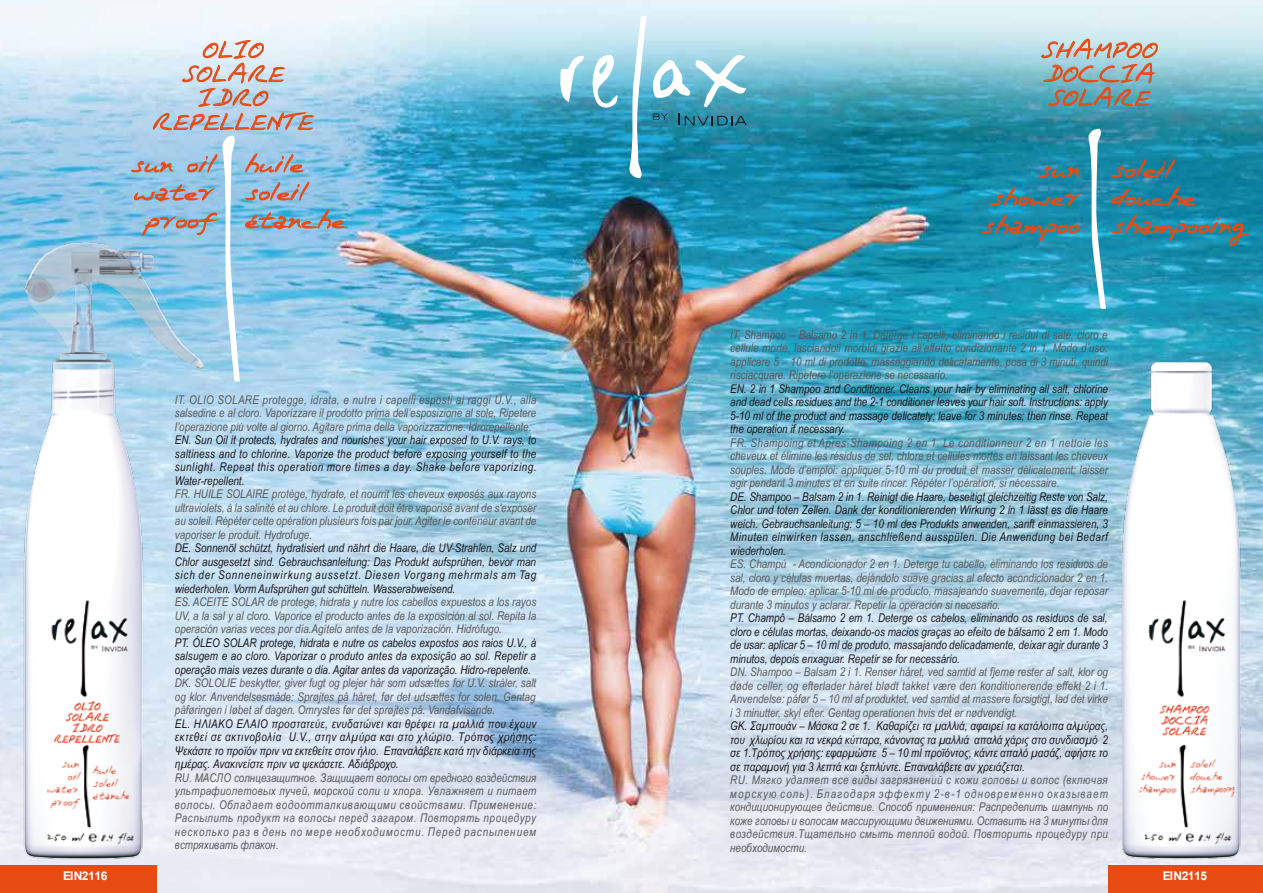
<style>
.page{position:relative;width:1263px;height:893px;background:#fff}
.page>*{position:absolute;margin:0;border:0;box-sizing:border-box;transform-origin:0 0}
.t1{font:28.05px/28px "Kenneths Hand";color:#e74b14}
.t2{font:25.95px/24px "Kenneths Hand";color:#e74b14;text-align:justify}
.t3{font:italic 12px/13.5px "Arial Narrow";color:#58585a;text-align:justify}
.t4{font:italic 12px/13.5px "Arial Narrow";color:#1a171c;text-align:justify}
.t5{font:700 12px "Arial";letter-spacing:-.03em;color:#fff}
</style>
<div class="page">
<img style="left:0;top:0;width:1263px;height:893px">
<img style="left:1118px;top:351px;width:126px;height:514px">
<img style="left:17px;top:233px;width:196px;height:632px">
<div style="left:1108px;top:865px;width:155px;height:28px;background:#e74b14"></div>
<div style="left:0;top:865px;width:157px;height:28px;background:#e74b14"></div>
<svg style="left:560px;top:55px;width:24px;height:47px"></svg>
<svg style="left:592px;top:55px;width:26px;height:54px"></svg>
<svg style="left:629px;top:16px;width:118px;height:162px;background:#72b7cc"></svg>
<svg style="left:1041px;top:38px;width:120px;height:70px;background:#99adae"></svg>
<svg style="left:1088px;top:129px;width:175px;height:180px;background:#298faa"></svg>
<svg style="left:1038px;top:161px;width:43px;height:17px"></svg>
<svg style="left:981px;top:186px;width:101px;height:56px;background:#34879b"></svg>
<svg style="left:131px;top:40px;width:217px;height:342px;background:#a5c9e0"></svg>
<h2 class="t2" style="left:151px;top:40px;width:163px;text-align:center">OLIO<br>SOLARE<br>IDRO<br>REPELLENTE</h2>
<h1 class="t1" style="left:244px;top:152px;width:102px">huile soleil étanche</h1>
<h1 class="t1" style="left:130px;top:152px;width:84px;text-align:center">sun oil water proof</h1>
<p class="t3" style="left:175px;top:392px;width:363px">IT. OLIO SOLARE protegge, idrata, e nutre i capelli esposti ai raggi U.V., alla salsedine e al cloro. Vaporizzare il prodotto prima dell’esposizione al sole. Ripetere l’operazione più volte al giorno. Agitare prima della vaporizzazione. Idrorepellente.</p>
<p class="t4" style="left:175px;top:433px;width:363px">EN. Sun Oil it protects, hydrates and nourishes your hair exposed to U.V. rays, to saltiness and to chlorine. Vaporize the product before exposing yourself to the sunlight. Repeat this operation more times a day. Shake before vaporizing.<br>Water-repellent.</p>
<p class="t3" style="left:175px;top:487px;width:363px">FR. HUILE SOLAIRE protège, hydrate, et nourrit les cheveux exposés aux rayons ultraviolets, à la salinité et au chlore. Le produit doit être vaporisé avant de s'exposer au soleil. Répéter cette opération plusieurs fois par jour. Agiter le conteneur avant de vaporiser le produit. Hydrofuge.</p>
<p class="t4" style="left:175px;top:541px;width:363px">DE. Sonnenöl schützt, hydratisiert und nährt die Haare, die UV-Strahlen, Salz und Chlor ausgesetzt sind. Gebrauchsanleitung: Das Produkt aufsprühen, bevor man sich der Sonneneinwirkung aussetzt. Diesen Vorgang mehrmals am Tag wiederholen. Vorm Aufsprühen gut schütteln. Wasserabweisend.</p>
<p class="t3" style="left:175px;top:595px;width:363px">ES. ACEITE SOLAR de protege, hidrata y nutre los cabellos expuestos a los rayos UV, a la sal y al cloro. Vaporice el producto antes de la exposición al sol. Repita la operación varias veces por día.Agítelo antes de la vaporización. Hidrófugo.</p>
<p class="t4" style="left:175px;top:635px;width:363px">PT. ÓLEO SOLAR protege, hidrata e nutre os cabelos expostos aos raios U.V., à salsugem e ao cloro. Vaporizar o produto antes da exposição ao sol. Repetir a operação mais vezes durante o dia. Agitar antes da vaporização. Hidro-repelente.</p>
<p class="t3" style="left:175px;top:676px;width:363px">DK. SOLOLIE beskytter, giver fugt og plejer hår som udsættes for U.V. stråler, salt og klor. Anvendelsesmåde: Sprøjtes på håret, før det udsættes for solen. Gentag påføringen i løbet af dagen. Omrystes før det sprøjtes på. Vandafvisende.</p>
<p class="t4" style="left:175px;top:716px;width:363px">EL. ΗΛΙΑΚΟ ΕΛΑΙΟ προστατεύε, ενυδατώνει και θρέφει τα μαλλιά που έχουν εκτεθεί σε ακτινοβολία U.V., στην αλμύρα και στο χλώριο. Τρόπος χρήσης:<br>Ψεκάστε το προϊόν πριν να εκτεθείτε στον ήλιο. Επαναλάβετε κατά την διάρκεια της ημέρας. Ανακινείστε πριν να ψεκάσετε. Αδιάβροχο.</p>
<p class="t3" style="left:175px;top:770px;width:363px">RU. МАСЛО солнцезащитное. Защищает волосы от вредного воздействия ультрафиолетовых лучей, морской соли и хлора. Увлажняет и питает волосы. Обладает водоотталкивающими свойствами. Применение:<br>Распылить продукт на волосы перед загаром. Повторять процедуру несколько раз в день по мере необходимости. Перед распылением встряхивать флакон.</p>
<h2 class="t2" style="left:1039px;top:40px;width:118px">SHAMPOO DOCCIA SOLARE</h2>
<h1 class="t1" style="left:980px;top:157px;width:100px;text-align:right">sun shower shampoo</h1>
<h1 class="t1" style="left:1110px;top:157px;width:135px">soleil douche shampooing</h1>
<p class="t3" style="left:730px;top:327px;width:379px">IT. Shampoo – Balsamo 2 in 1. Deterge i capelli, eliminando i residui di sale, cloro e cellule morte, lasciandoli morbidi grazie all’effetto condizionante 2 in 1. Modo d’uso: applicare 5 – 10 ml di prodotto, massaggiando delicatamente, posa di 3 minuti, quindi risciacquare. Ripetere l’operazione se necessario.</p>
<p class="t4" style="left:730px;top:381px;width:379px">EN. 2 in 1 Shampoo and Conditioner. Cleans your hair by eliminating all salt, chlorine and dead cells residues and the 2-1 conditioner leaves your hair soft. Instructions: apply 5-10 ml of the product and massage delicately; leave for 3 minutes; then rinse. Repeat the operation if necessary.</p>
<p class="t3" style="left:730px;top:435px;width:379px">FR. Shampoing et Apres-Shampoing 2 en 1. Le conditionneur 2 en 1 nettoie les cheveux et élimine les résidus de sel, chlore et cellules mortes en laissant les cheveux souples. Mode d’emploi: appliquer 5-10 ml du produit et masser délicatement; laisser agir pendant 3 minutes et en suite rincer. Répéter l’opération, si nécessaire.</p>
<p class="t4" style="left:730px;top:489px;width:379px">DE. Shampoo – Balsam 2 in 1. Reinigt die Haare, beseitigt gleichzeitig Reste von Salz, Chlor und toten Zellen. Dank der konditionierenden Wirkung 2 in 1 lässt es die Haare weich. Gebrauchsanleitung: 5 – 10 ml des Produkts anwenden, sanft einmassieren, 3<br>Minuten einwirken lassen, anschließend ausspülen. Die Anwendung bei Bedarf wiederholen.</p>
<p class="t3" style="left:730px;top:557px;width:379px">ES. Champú - Acondicionador 2 en 1. Deterge tu cabello, eliminando los residuos de sal, cloro y células muertas, dejándolo suave gracias al efecto acondicionador 2 en 1.<br>Modo de empleo: aplicar 5-10 ml de producto, masajeando suavemente, dejar reposar durante 3 minutos y aclarar. Repetir la operación si necesario.</p>
<p class="t4" style="left:730px;top:611px;width:379px">PT. Champô – Bálsamo 2 em 1. Deterge os cabelos, eliminando os resíduos de sal, cloro e células mortas, deixando-os macios graças ao efeito de bálsamo 2 em 1. Modo de usar: aplicar 5 – 10 ml de produto, massajando delicadamente, deixar agir durante 3 minutos, depois enxaguar. Repetir se for necessário.</p>
<p class="t3" style="left:730px;top:665px;width:379px">DN. Shampoo – Balsam 2 i 1. Renser håret, ved samtid at fjerne rester af salt, klor og døde celler, og efterlader håret blødt takket være den konditionerende effekt 2 i 1.<br>Anvendelse: påfør 5 – 10 ml af produktet, ved samtid at massere forsigtigt, lad det virke i 3 minutter, skyl efter. Gentag operationen hvis det er nødvendigt.</p>
<p class="t4" style="left:730px;top:719px;width:379px">GK. Σαμπουάν – Μάσκα 2 σε 1. Καθαρίζει τα μαλλιά, αφαιρεί τα κατάλοιπα αλμύρας, του χλωρίου και τα νεκρά κύτταρα, κάνοντας τα μαλλιά απαλά χάρις στο συνδιασμό 2 σε 1.Τρόπος χρήσης: εφαρμώστε 5 – 10 ml προϊόντος, κάντε απαλό μασάζ, αφήστε το σε παραμονή για 3 λεπτά και ξεπλύντε. Επαναλάβετε αν χρειάζεται.</p>
<p class="t3" style="left:730px;top:773px;width:379px">RU. Мягко удаляет все виды загрязнений с кожи головы и волос (включая морскую соль). Благодаря эффекту 2-в-1 одновременно оказывает кондиционирующее действие. Способ применения: Распределить шампунь по коже головы и волосам массирующими движениями. Оставить на 3 минуты для воздействия.Тщательно смыть теплой водой. Повторить процедуру при необходимости.</p>
<p class="t5" style="left:63px;top:868px;width:46px">EIN2116</p>
<p class="t5" style="left:1163px;top:868px;width:46px">EIN2115</p>
</div>
